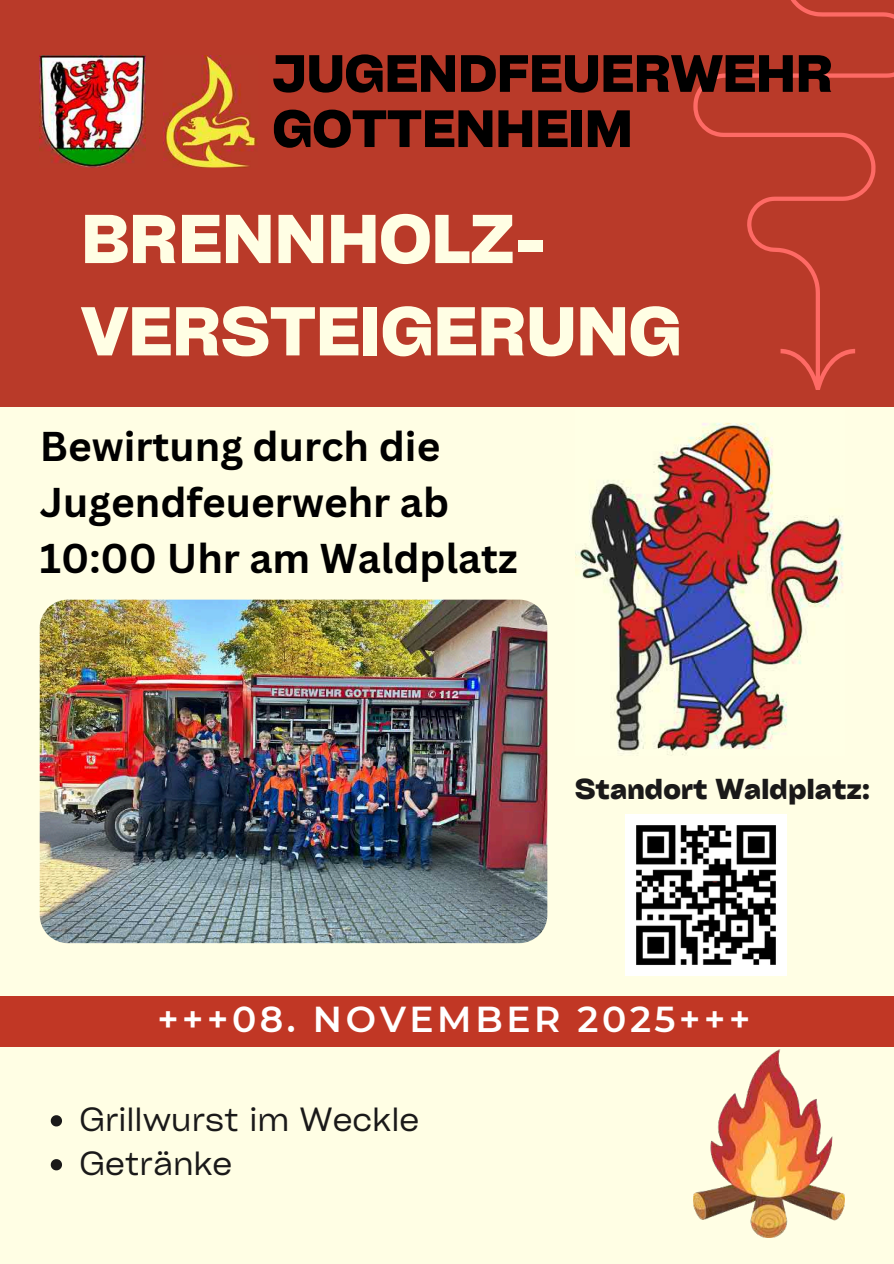
<style>
.page{position:relative;width:894px;height:1264px;background:#fff}
.page>*{position:absolute;margin:0;border:0;box-sizing:border-box;transform-origin:0 0}
.t1{font:700 66px/92.2px "Cy Grotesk Key";color:#fffee4}
.t2{font:700 50.25px/55.2px "Cy Grotesk Key";color:#000}
.t3{font:700 40.5px/56.2px "Canva Sans";color:#000}
.t4{font:600 36px "Montserrat";letter-spacing:.1em;color:#fff}
.t5{font:32.1px/44px "Cy Grotesk Key";color:#1a1919}
.t6{font:700 27.6px "Cy Grotesk Key";color:#1a1919}
</style>
<div class="page">
<div style="left:0;top:0;width:893px;height:1263px;background:#fffee4"></div>
<div style="left:0;top:0;width:893px;height:406px;background:#b93a29"></div>
<img style="left:40px;top:599px;width:507px;height:344px">
<svg style="left:693px;top:0;width:200px;height:390px"></svg>
<div style="left:0;top:996px;width:893px;height:50px;background:#c13725"></div>
<img style="left:164px;top:56px;width:93px;height:111px">
<img style="left:40px;top:56px;width:105px;height:111px">
<img style="left:575px;top:423px;width:269px;height:332px">
<img style="left:693px;top:1049px;width:150px;height:188px">
<img style="left:625px;top:814px;width:160px;height:161px">
<svg style="left:51px;top:1115px;width:11px;height:11px"></svg>
<svg style="left:51px;top:1159px;width:11px;height:11px"></svg>
<p class="t2" style="left:272px;top:44px;width:561px">JUGENDFEUERWEHR<br>GOTTENHEIM</p>
<h1 class="t1" style="left:81px;top:190px;width:601px">BRENNHOLZ-<br>VERSTEIGERUNG</h1>
<p class="t3" style="left:40px;top:417px;width:479px">Bewirtung durch die<br>Jugendfeuerwehr ab<br>10:00 Uhr am Waldplatz</p>
<p class="t6" style="left:575px;top:771px;width:296px">Standort Waldplatz:</p>
<p class="t4" style="left:157px;top:997px;width:594px">+++08. NOVEMBER 2025+++</p>
<p class="t5" style="left:79px;top:1096px;width:341px">Grillwurst im Weckle<br>Getränke</p>
</div>
